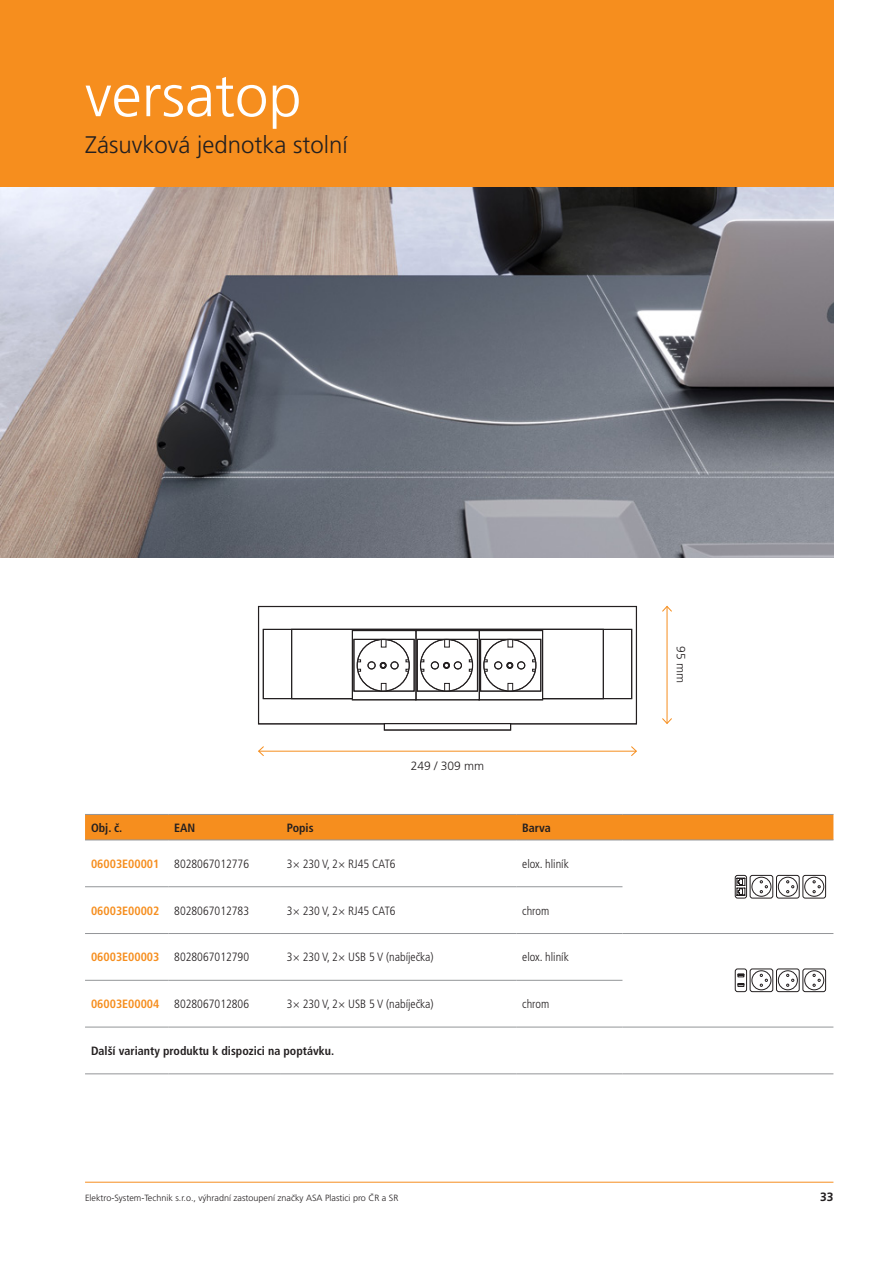
<style>
.page{position:relative;width:893px;height:1263px;background:#fff}
.page>*{position:absolute;margin:0;border:0;box-sizing:border-box;transform-origin:0 0}
.Nadpis_1{font:300 60px "Frutiger";color:#fff}
.Podnadpis{font:300 24px "Frutiger";color:#231f20}
.t1{font:300 condensed 12px "Frutiger CE";color:#231f20}
.Objednaci_cislo{font:700 condensed 12px "Frutiger CE";color:#f68e1e}
.Text{font:700 condensed 12px "Frutiger LT Pro";color:#231f20}
.Zahlavi{font:700 condensed 12px "Frutiger CE";color:#231f20}
.t2{font:300 12px "Frutiger LT Pro";color:#231f20}
.t3{font:700 12px "Frutiger CE";color:#231f20}
.t4{font:300 9px "Frutiger CE";color:#231f20}
</style>
<div class="page">
<hr style="left:85px;top:1182px;width:748px;height:1px;background:#f68e1e">
<div style="left:0;top:0;width:833px;height:187px;background:#f68e1e"></div>
<div style="left:85px;top:815px;width:748px;height:25px;background:#f68e1e"></div>
<hr style="left:622px;top:933px;width:211px;height:1px;background:#939598">
<hr style="left:85px;top:814px;width:83px;height:1px;background:#939598">
<hr style="left:168px;top:814px;width:113px;height:1px;background:#939598">
<hr style="left:281px;top:814px;width:235px;height:1px;background:#939598">
<hr style="left:516px;top:814px;width:106px;height:1px;background:#939598">
<hr style="left:622px;top:814px;width:211px;height:1px;background:#939598">
<hr style="left:85px;top:840px;width:83px;height:1px;background:#939598">
<hr style="left:168px;top:840px;width:113px;height:1px;background:#939598">
<hr style="left:281px;top:840px;width:235px;height:1px;background:#939598">
<hr style="left:516px;top:840px;width:106px;height:1px;background:#939598">
<hr style="left:622px;top:840px;width:211px;height:1px;background:#939598">
<hr style="left:85px;top:886px;width:83px;height:1px;background:#939598">
<hr style="left:168px;top:886px;width:113px;height:1px;background:#939598">
<hr style="left:281px;top:886px;width:235px;height:1px;background:#939598">
<hr style="left:516px;top:886px;width:106px;height:1px;background:#939598">
<hr style="left:85px;top:933px;width:83px;height:1px;background:#939598">
<hr style="left:168px;top:933px;width:113px;height:1px;background:#939598">
<hr style="left:281px;top:933px;width:235px;height:1px;background:#939598">
<hr style="left:516px;top:933px;width:106px;height:1px;background:#939598">
<hr style="left:85px;top:980px;width:83px;height:1px;background:#939598">
<hr style="left:168px;top:980px;width:113px;height:1px;background:#939598">
<hr style="left:281px;top:980px;width:235px;height:1px;background:#939598">
<hr style="left:516px;top:980px;width:106px;height:1px;background:#939598">
<hr style="left:85px;top:1027px;width:83px;height:1px;background:#939598">
<hr style="left:168px;top:1027px;width:113px;height:1px;background:#939598">
<hr style="left:281px;top:1027px;width:235px;height:1px;background:#939598">
<hr style="left:516px;top:1027px;width:106px;height:1px;background:#939598">
<hr style="left:622px;top:1027px;width:211px;height:1px;background:#939598">
<hr style="left:85px;top:1073px;width:83px;height:1px;background:#939598">
<hr style="left:168px;top:1073px;width:113px;height:1px;background:#939598">
<hr style="left:281px;top:1073px;width:235px;height:1px;background:#939598">
<hr style="left:516px;top:1073px;width:106px;height:1px;background:#939598">
<hr style="left:622px;top:1073px;width:211px;height:1px;background:#939598">
<div style="left:733px;top:873px;width:15px;height:27px;border:1px solid #fff"></div>
<div style="left:748px;top:873px;width:27px;height:27px;border:1px solid #fff"></div>
<div style="left:775px;top:873px;width:26px;height:27px;border:1px solid #fff"></div>
<div style="left:801px;top:873px;width:26px;height:27px;border:1px solid #fff"></div>
<svg style="left:735px;top:875px;width:91px;height:24px"></svg>
<div style="left:733px;top:967px;width:15px;height:26px;border:1px solid #fff"></div>
<div style="left:748px;top:967px;width:27px;height:26px;border:1px solid #fff"></div>
<div style="left:775px;top:967px;width:26px;height:26px;border:1px solid #fff"></div>
<div style="left:801px;top:967px;width:26px;height:26px;border:1px solid #fff"></div>
<svg style="left:735px;top:968px;width:91px;height:24px"></svg>
<img style="left:1px;top:187px;width:832px;height:370px">
<div style="left:258px;top:606px;width:379px;height:118px;border:1px solid #231f20"></div>
<div style="left:291px;top:629px;width:313px;height:70px;border:1px solid #231f20"></div>
<div style="left:479px;top:631px;width:63px;height:69px;background:#fff"></div>
<div style="left:479px;top:630px;width:64px;height:70px;border:1px solid #231f20"></div>
<div style="left:480px;top:639px;width:61px;height:52px;border:1px solid #231f20"></div>
<svg style="left:484px;top:639px;width:52px;height:52px"></svg>
<div style="left:416px;top:631px;width:63px;height:69px;background:#fff"></div>
<div style="left:415px;top:630px;width:65px;height:70px;border:1px solid #231f20"></div>
<div style="left:417px;top:639px;width:61px;height:52px;border:1px solid #231f20"></div>
<svg style="left:420px;top:639px;width:53px;height:52px"></svg>
<svg style="left:352px;top:631px;width:64px;height:69px"></svg>
<div style="left:352px;top:630px;width:64px;height:70px;border:1px solid #231f20"></div>
<svg style="left:357px;top:639px;width:52px;height:52px"></svg>
<div style="left:384px;top:723px;width:127px;height:7px;border:1px solid #231f20"></div>
<hr style="left:259px;top:751px;width:377px;height:1px;background:#f68e1e">
<svg style="left:631px;top:746px;width:6px;height:10px"></svg>
<svg style="left:258px;top:746px;width:6px;height:10px"></svg>
<hr style="left:667px;top:606px;width:1px;height:117px;background:#f68e1e">
<svg style="left:662px;top:606px;width:10px;height:6px"></svg>
<svg style="left:662px;top:718px;width:10px;height:6px"></svg>
<p class="Nadpis_1" style="left:85px;top:62px;width:218px">versatop</p>
<p class="Podnadpis" style="left:85px;top:131px;width:264px">Zásuvková jednotka stolní</p>
<p class="t2" style="left:411px;top:758px;width:75px">249 / 309 mm</p>
<p class="Zahlavi" style="left:91px;top:821px;width:33px">Obj. č.</p>
<p class="Zahlavi" style="left:174px;top:821px;width:23px">EAN</p>
<p class="Zahlavi" style="left:287px;top:821px;width:28px">Popis</p>
<p class="Zahlavi" style="left:522px;top:821px;width:30px">Barva</p>
<p class="Objednaci_cislo" style="left:91px;top:857px;width:70px">06003E00001</p>
<p class="t1" style="left:174px;top:857px;width:76px">8028067012776</p>
<p class="t1" style="left:287px;top:857px;width:110px">3× 230 V, 2× RJ45 CAT6</p>
<p class="t1" style="left:522px;top:857px;width:48px">elox. hliník</p>
<p class="Objednaci_cislo" style="left:91px;top:904px;width:70px">06003E00002</p>
<p class="t1" style="left:174px;top:904px;width:76px">8028067012783</p>
<p class="t1" style="left:287px;top:904px;width:110px">3× 230 V, 2× RJ45 CAT6</p>
<p class="t1" style="left:522px;top:904px;width:29px">chrom</p>
<p class="Objednaci_cislo" style="left:91px;top:950px;width:70px">06003E00003</p>
<p class="t1" style="left:174px;top:950px;width:76px">8028067012790</p>
<p class="t1" style="left:287px;top:950px;width:148px">3× 230 V, 2× USB 5 V (nabíječka)</p>
<p class="t1" style="left:522px;top:950px;width:48px">elox. hliník</p>
<p class="Objednaci_cislo" style="left:91px;top:997px;width:70px">06003E00004</p>
<p class="t1" style="left:174px;top:997px;width:76px">8028067012806</p>
<p class="t1" style="left:287px;top:997px;width:148px">3× 230 V, 2× USB 5 V (nabíječka)</p>
<p class="t1" style="left:522px;top:997px;width:29px">chrom</p>
<p class="Text" style="left:91px;top:1044px;width:245px">Další varianty produktu k dispozici na poptávku.</p>
<p class="t4" style="left:85px;top:1192px;width:315px">Elektro-System-Technik s.r.o., výhradní zastoupení značky ASA Plastici pro ČR a SR</p>
<p class="t2" style="left:688px;top:646px;width:38px;rotate:90deg">95 mm</p>
<p class="t3" style="left:820px;top:1190px;width:15px">33</p>
</div>
